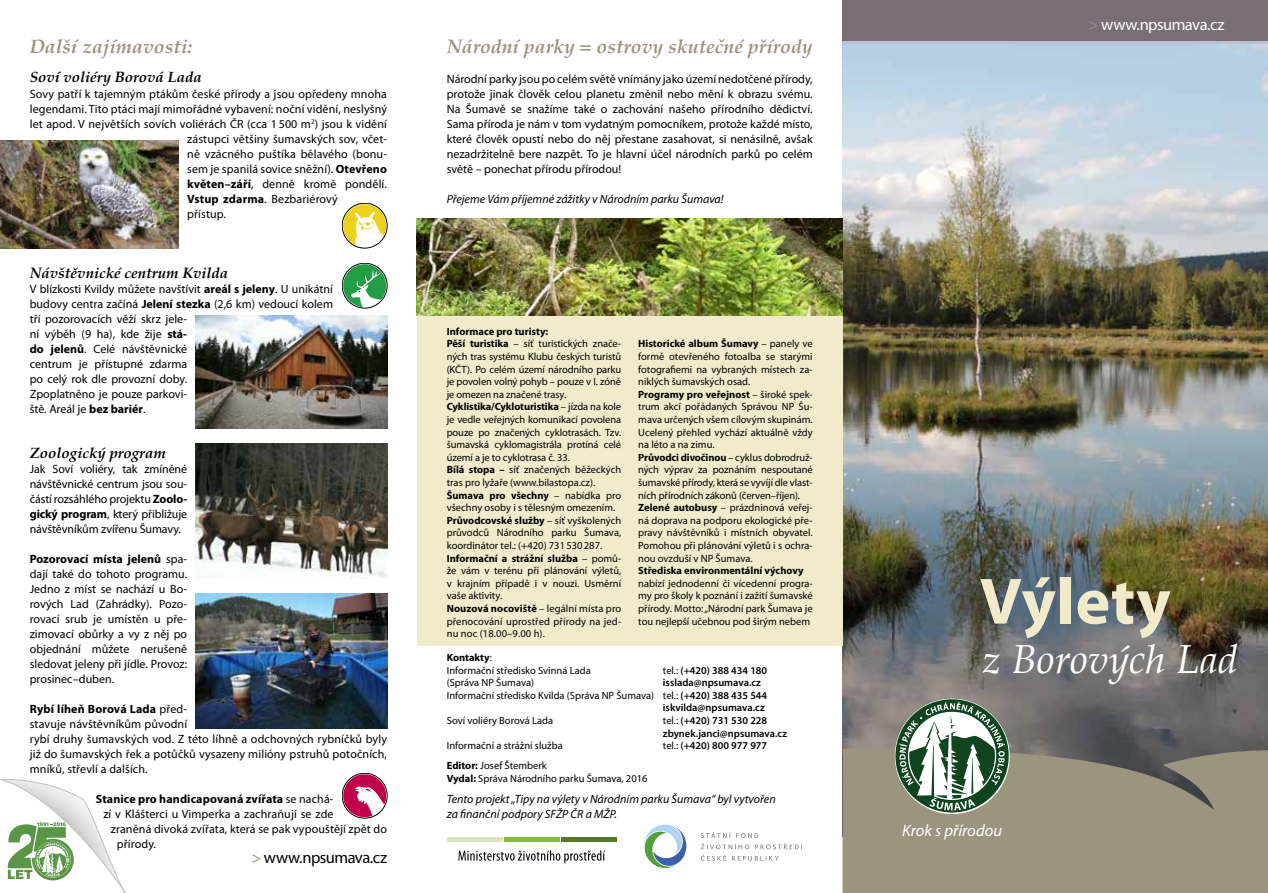
<style>
.page{position:relative;width:1268px;height:893px;background:#fff}
.page>*{position:absolute;margin:0;border:0;box-sizing:border-box;transform-origin:0 0}
.t1{font:700 66px "Myriad Pro";letter-spacing:.01em;color:#f1ebcc}
.t2{font:italic 40.5px "Palatino";letter-spacing:.005em;color:#fff}
.t3{font:italic 700 19.5px "Palatino";color:#9b947f}
.t4{font:16.5px "Myriad Pro";letter-spacing:-.03em;color:#fff}
.t5{font:16.5px "Myriad Pro";letter-spacing:-.03em;color:#000}
.t6{font:italic 16.5px "Myriad Pro";color:#fff}
.t7{font:italic 700 15px "Palatino";color:#000}
.t8{font:12px/15px "Myriad Pro";letter-spacing:.01em;color:#000;text-align:justify}
.t9{font:italic 12px/14.4px "Myriad Pro";color:#000}
.t10{font:700 12px "Myriad Pro";letter-spacing:.01em;color:#000}
.t11{font:10.5px/12.6px "Myriad Pro";color:#000}
.t12{font:600 10.5px/12.6px "Myriad Pro";color:#000}
.t13{font:700 10.5px "Myriad Pro";color:#000}
.s1{font-weight:700}
.s2{font-weight:400}
.s3{color:#9b947f}
.s4{font-weight:600}
</style>
<div class="page">
<div style="left:842px;top:0;width:425px;height:43px;background:#796d76"></div>
<img style="left:842px;top:44px;width:425px;height:702px">
<svg style="left:842px;top:746px;width:425px;height:147px;background:#948e7b"></svg>
<img style="left:196px;top:316px;width:191px;height:112px">
<img style="left:0;top:141px;width:179px;height:107px">
<img style="left:196px;top:443px;width:191px;height:135px">
<img style="left:196px;top:593px;width:191px;height:135px">
<div style="left:417px;top:316px;width:425px;height:330px;background:#f1ebcc"></div>
<svg style="left:895px;top:699px;width:113px;height:113px"></svg>
<hr style="left:842px;top:41px;width:425px;height:3px;background:#bcc1d2">
<img style="left:417px;top:218px;width:425px;height:98px">
<svg style="left:644px;top:825px;width:42px;height:43px"></svg>
<svg style="left:701px;top:832px;width:101px;height:17px"></svg>
<svg style="left:701px;top:855px;width:77px;height:6px"></svg>
<hr style="left:561px;top:838px;width:56px;height:4px;background:#547727">
<hr style="left:446px;top:838px;width:56px;height:4px;background:#d9e6bc">
<hr style="left:504px;top:838px;width:55px;height:4px;background:#86bd3d">
<svg style="left:458px;top:850px;width:147px;height:13px"></svg>
<svg style="left:0;top:779px;width:126px;height:114px"></svg>
<svg style="left:342px;top:773px;width:45px;height:45px"></svg>
<svg style="left:343px;top:264px;width:43px;height:43px"></svg>
<div style="left:342px;top:203px;width:45px;height:45px;border:1px solid #000;border-radius:50%"></div>
<svg style="left:343px;top:204px;width:43px;height:41px"></svg>
<h3 class="t3" style="left:30px;top:30px;width:164px">Další zajímavosti:</h3>
<h3 class="t3" style="left:446px;top:30px;width:367px">Národní parky = ostrovy skutečné přírody</h3>
<h3 class="t7" style="left:30px;top:64px;width:173px">Soví voliéry Borová Lada</h3>
<p class="t8" style="left:30px;top:86px;width:358px">Sovy patří k tajemným ptákům české přírody a jsou opředeny mnoha</p>
<p class="t8" style="left:30px;top:101px;width:358px">legendami. Tito ptáci mají mimořádné vybavení: noční vidění, neslyšný</p>
<p class="t8" style="left:30px;top:116px;width:359px">let apod. V největších sovích voliérách ČR (cca 1 500 m<sup>2</sup>) jsou k vidění</p>
<p class="t8" style="left:187px;top:131px;width:201px">zástupci většiny šumavských sov, včet-</p>
<p class="t8" style="left:187px;top:146px;width:201px">ně vzácného puštíka bělavého (bonu-</p>
<p class="t8" style="left:187px;top:161px;width:201px">sem je spanilá sovice sněžní). <span class="s1">Otevřeno</span></p>
<p class="t8" style="left:187px;top:176px;width:201px"><span class="s1">květen–září</span>, denně kromě pondělí.</p>
<p class="t8" style="left:187px;top:191px;width:152px"><span class="s1">Vstup zdarma</span>. Bezbariérový</p>
<p class="t8" style="left:187px;top:206px;width:40px">přístup.</p>
<h3 class="t7" style="left:30px;top:261px;width:200px">Návštěvnické centrum Kvilda</h3>
<p class="t8" style="left:30px;top:281px;width:305px;text-align:left">V blízkosti Kvildy můžete navštívit <span class="s1">areál s jeleny</span>. U unikátní budovy centra začíná <span class="s1">Jelení stezka</span> (2,6 km) vedoucí kolem tří pozorovacích věží skrz jele-<br>ní výběh (9 ha), kde žije <span class="s1">stá-<br>do jelenů</span>. Celé návštěvnické<br>centrum je přístupné zdarma<br>po celý rok dle provozní doby.<br>Zpoplatněno je pouze parkovi-<br>ště. Areál je <span class="s1">bez bariér</span>.</p>
<h3 class="t7" style="left:30px;top:441px;width:138px">Zoologický program</h3>
<p class="t8" style="left:30px;top:461px;width:159px">Jak Soví voliéry, tak zmíněné návštěvnické centrum jsou sou&shy;částí rozsáhlého projektu <span class="s1">Zoolo&shy;gický program</span>, který přibližuje návštěvníkům zvířenu Šumavy.</p>
<p class="t8" style="left:30px;top:551px;width:159px"><span class="s1">Pozorovací místa jelenů</span> spa&shy;dají také do tohoto programu.<br>Jedno z míst se nachází u Bo&shy;rových Lad (Zahrádky). Pozo&shy;rovací srub je umístěn u pře&shy;zimovací obůrky a vy z něj po objednání můžete nerušeně sledovat jeleny při jídle. Provoz: prosinec–duben.</p>
<p class="t8" style="left:30px;top:701px;width:359px;text-align:left"><span class="s1">Rybí líheň Borová Lada</span> před-<br>stavuje návštěvníkům původní<br>rybí druhy šumavských vod. Z této líhně a odchovných rybníčků byly již do šumavských řek a potůčků vysazeny milióny pstruhů potočních, mníků, střevlí a dalších.</p>
<p class="t10" style="left:96px;top:791px;width:239px">Stanice pro handicapovaná zvířata <span class="s2">se nachá-</span></p>
<p class="t8" style="left:103px;top:806px;width:232px">zí v Klášterci u Vimperka a zachraňují se zde</p>
<p class="t8" style="left:111px;top:821px;width:277px">zraněná divoká zvířata, která se pak vypouštějí zpět do</p>
<p class="t8" style="left:117px;top:836px;width:41px">přírody.</p>
<h3 class="t5" style="left:251px;top:847px;width:137px"><span class="s3">&gt;</span> www.npsumava.cz</h3>
<p class="t8" style="left:446px;top:71px;width:367px">Národní parky jsou po celém světě vnímány jako území nedotčené přírody, protože jinak člověk celou planetu změnil nebo mění k obrazu svému.<br>Na Šumavě se snažíme také o zachování našeho přírodního dědictví.<br>Sama příroda je nám v tom vydatným pomocníkem, protože každé místo, které člověk opustí nebo do něj přestane zasahovat, si nenásilně, avšak nezadržitelně bere nazpět. To je hlavní účel národních parků po celém světě – ponechat přírodu přírodou!</p>
<p class="t9" style="left:446px;top:192px;width:278px">Přejeme Vám příjemné zážitky v Národním parku Šumava!</p>
<p class="t11" style="left:446px;top:325px;width:176px"><span class="s1">Informace pro turisty:<br>Pěší turistika</span> – síť turistických znače&shy;ných tras systému Klubu českých turistů (KČT). Po celém území národního parku je povolen volný pohyb – pouze v I. zóně je omezen na značené trasy.<br><span class="s1">Cyklistika/Cykloturistika</span> – jízda na kole je vedle veřejných komunikací povolena pouze po značených cyklotrasách. Tzv. šumavská cyklomagistrála protíná celé území a je to cyklotrasa č. 33.<br><span class="s1">Bílá stopa –</span> síť značených běžeckých tras pro lyžaře (www.bilastopa.cz).<br><span class="s1">Šumava pro všechny</span> – nabídka pro všechny osoby i s tělesným omezením.<br><span class="s1">Průvodcovské služby</span> – síť vyškolených průvodců Národního parku Šumava, koordinátor tel.: (+420) 731530287.<br><span class="s1">Informační a strážní služba</span> – pomů&shy;že vám v terénu při plánování výletů, v krajním případě i v nouzi. Usměrní vaše aktivity.<br><span class="s1">Nouzová nocoviště</span> – legální místa pro přenocování uprostřed přírody na jed&shy;nu noc (18.00–9.00 h).</p>
<p class="t11" style="left:638px;top:337px;width:176px"><span class="s1">Historické album Šumavy</span> – panely ve formě otevřeného fotoalba se starými fotografiemi na vybraných místech za&shy;niklých šumavských osad.<br><span class="s1">Programy pro veřejnost</span> – široké spek&shy;trum akcí pořádaných Správou NP Šu&shy;mava určených všem cílovým skupinám.<br>Ucelený přehled vychází aktuálně vždy na léto a na zimu.<br><span class="s1">Průvodci divočinou</span> – cyklus dobrodruž&shy;ných výprav za poznáním nespoutané šumavské přírody, která se vyvíjí dle vlast&shy;ních přírodních zákonů (červen–říjen).<br><span class="s1">Zelené autobusy</span> – prázdninová veřej&shy;ná doprava na podporu ekologické pře&shy;pravy návštěvníků i místních obyvatel.<br>Pomohou při plánování výletů i s ochra&shy;nou ovzduší v NP Šumava.</p>
<p class="t13" style="left:638px;top:564px;width:167px">Střediska environmentální výchovy</p>
<p class="t11" style="left:638px;top:577px;width:176px;text-align:justify">nabízí jednodenní či vícedenní progra&shy;my pro školy k poznání i zažití šumavské přírody. Motto: „Národní park Šumava je tou nejlepší učebnou pod širým nebem</p>
<p class="t11" style="left:446px;top:651px;width:145px"><span class="s1">Kontakty</span>:<br>Informační středisko Svinná Lada</p>
<p class="t12" style="left:662px;top:664px;width:106px"><span class="s2">tel.:</span> (+420) 388 434 180</p>
<p class="t11" style="left:446px;top:676px;width:89px">(Správa NP Šumava)</p>
<p class="t12" style="left:662px;top:676px;width:99px">isslada@npsumava.cz</p>
<p class="t11" style="left:446px;top:689px;width:322px">Informační středisko Kvilda (Správa NP Šumava) tel.: <span class="s4">(+420) 388 435 544</span></p>
<p class="t12" style="left:662px;top:701px;width:103px">iskvilda@npsumava.cz</p>
<p class="t11" style="left:446px;top:714px;width:108px">Soví voliéry Borová Lada</p>
<p class="t12" style="left:662px;top:714px;width:126px"><span class="s2">tel.:</span> (+420) 731 530 228 zbynek.janci@npsumava.cz</p>
<p class="t11" style="left:446px;top:739px;width:117px">Informační a strážní služba</p>
<p class="t12" style="left:662px;top:739px;width:106px"><span class="s2">tel.:</span> (+420) 800 977 977</p>
<p class="t11" style="left:446px;top:759px;width:202px"><span class="s1">Editor:</span> Josef Štemberk<br><span class="s1">Vydal:</span> Správa Národního parku Šumava, 2016</p>
<p class="t9" style="left:446px;top:792px;width:330px">Tento projekt „Tipy na výlety v Národním parku Šumava“ byl vytvořen za finanční podpory SFŽP ČR a MŽP.</p>
<h3 class="t4" style="left:1088px;top:14px;width:137px"><span class="s3">&gt;</span> www.npsumava.cz</h3>
<h1 class="t1" style="left:979px;top:558px;width:192px">Výlety</h1>
<h2 class="t2" style="left:982px;top:625px;width:257px">z Borových Lad</h2>
<h3 class="t6" style="left:901px;top:821px;width:101px">Krok s přírodou</h3>
</div>
